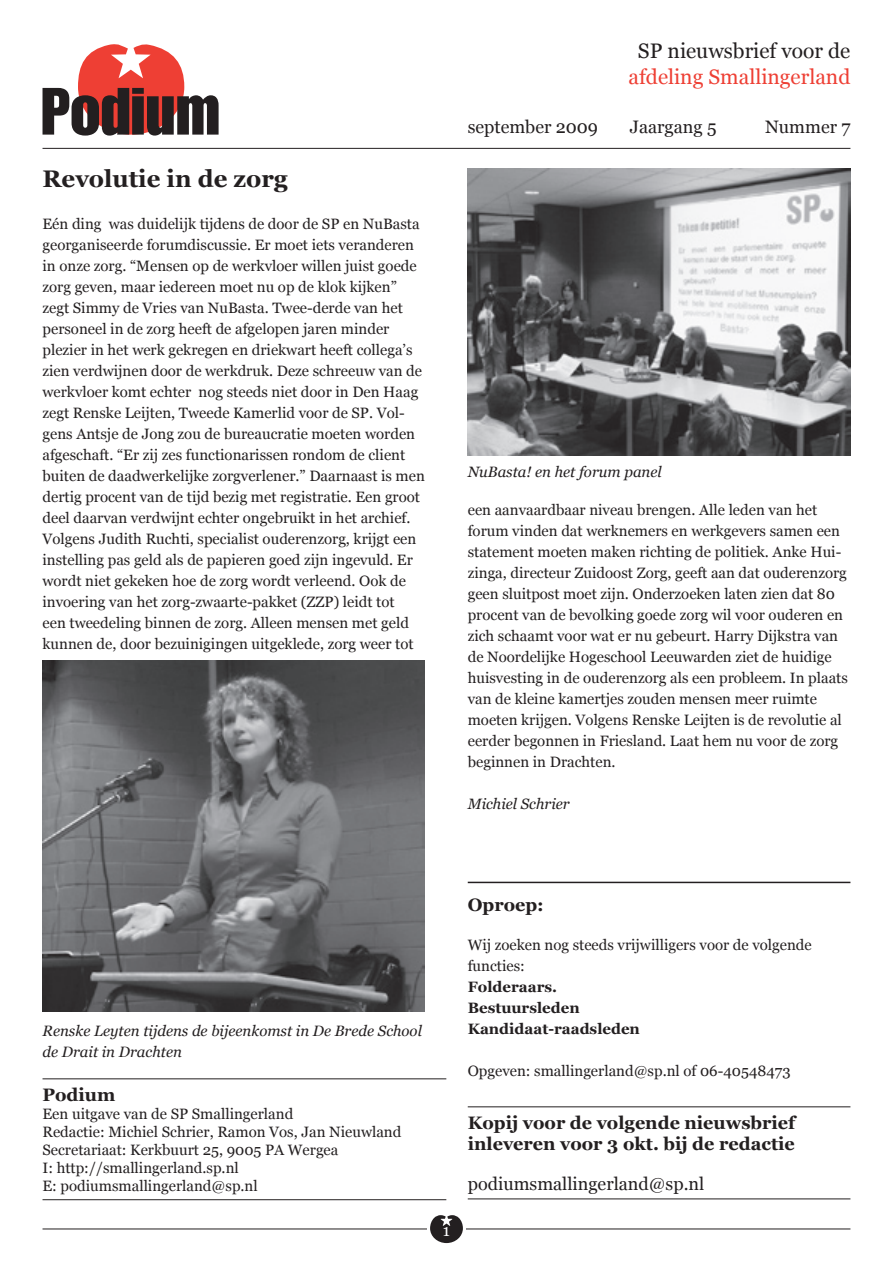
<style>
.page{position:relative;width:893px;height:1263px;background:#fff}
.page>*{position:absolute;margin:0;border:0;box-sizing:border-box;transform-origin:0 0}
.t1{font:700 24px "Georgia";color:#231f20}
.t2{font:21px "Georgia";color:#ee3f34}
.t3{font:21px "Georgia";color:#231f20}
.t4{font:700 18px/21.6px "Georgia";color:#231f20}
.t5{font:18px "Georgia";color:#231f20}
.t6{font:15px/21px "Georgia";color:#231f20}
.t7{font:italic 15px/21px "Georgia";color:#231f20}
.t8{font:700 15px/21px "Georgia";color:#231f20}
</style>
<div class="page">
<hr style="left:43px;top:1228px;width:807px;height:1px;background:#231f20">
<div style="left:427px;top:1214px;width:39px;height:30px;background:#fff"></div>
<svg style="left:43px;top:44px;width:176px;height:92px"></svg>
<hr style="left:43px;top:148px;width:807px;height:1px;background:#231f20">
<hr style="left:43px;top:1078px;width:403px;height:1px;background:#231f20">
<hr style="left:43px;top:1199px;width:403px;height:1px;background:#231f20">
<hr style="left:468px;top:1106px;width:382px;height:1px;background:#231f20">
<hr style="left:468px;top:1198px;width:382px;height:1px;background:#231f20">
<hr style="left:468px;top:882px;width:382px;height:1px;background:#231f20">
<img style="left:468px;top:169px;width:382px;height:287px">
<img style="left:43px;top:660px;width:381px;height:352px">
<svg style="left:430px;top:1215px;width:33px;height:28px"></svg>
<h2 class="t3" style="left:638px;top:39px;width:214px">SP nieuwsbrief voor de</h2>
<h2 class="t2" style="left:628px;top:64px;width:223px">afdeling Smallingerland</h2>
<h1 class="t1" style="left:43px;top:165px;width:247px">Revolutie in de zorg</h1>
<p class="t6" style="left:43px;top:213px;width:384px">Eén ding was duidelijk tijdens de door de SP en NuBasta georganiseerde forumdiscussie. Er moet iets veranderen in onze zorg. “Mensen op de werkvloer willen juist goede zorg geven, maar iedereen moet nu op de klok kijken” zegt Simmy de Vries van NuBasta. Twee-derde van het personeel in de zorg heeft de afgelopen jaren minder plezier in het werk gekregen en driekwart heeft collega’s zien verdwijnen door de werkdruk. Deze schreeuw van de werkvloer komt echter nog steeds niet door in Den Haag zegt Renske Leijten, Tweede Kamerlid voor de SP. Vol&shy;gens Antsje de Jong zou de bureaucratie moeten worden afgeschaft. “Er zij zes functionarissen rondom de client buiten de daadwerkelijke zorgverlener.” Daarnaast is men dertig procent van de tijd bezig met registratie. Een groot deel daarvan verdwijnt echter ongebruikt in het archief.<br>Volgens Judith Ruchti, specialist ouderenzorg, krijgt een instelling pas geld als de papieren goed zijn ingevuld. Er wordt niet gekeken hoe de zorg wordt verleend. Ook de invoering van het zorg-zwaarte-pakket (ZZP) leidt tot<br>een tweedeling binnen de zorg. Alleen mensen met geld kunnen de, door bezuinigingen uitgeklede, zorg weer tot</p>
<p class="t7" style="left:43px;top:1020px;width:381px">Renske Leyten tijdens de bijeenkomst in De Brede School de Drait in Drachten</p>
<p class="t5" style="left:468px;top:116px;width:132px">september 2009</p>
<p class="t5" style="left:630px;top:116px;width:88px">Jaargang 5</p>
<p class="t5" style="left:765px;top:116px;width:87px">Nummer 7</p>
<p class="t7" style="left:468px;top:461px;width:196px">NuBasta! en het forum panel</p>
<p class="t6" style="left:468px;top:499px;width:382px">een aanvaardbaar niveau brengen. Alle leden van het forum vinden dat werknemers en werkgevers samen een statement moeten maken richting de politiek. Anke Hui&shy;zinga, directeur Zuidoost Zorg, geeft aan dat ouderenzorg geen sluitpost moet zijn. Onderzoeken laten zien dat 80 procent van de bevolking goede zorg wil voor ouderen en zich schaamt voor wat er nu gebeurt. Harry Dijkstra van de Noordelijke Hogeschool Leeuwarden ziet de huidige huisvesting in de ouderenzorg als een probleem. In plaats van de kleine kamertjes zouden mensen meer ruimte moeten krijgen. Volgens Renske Leijten is de revolutie al eerder begonnen in Friesland. Laat hem nu voor de zorg beginnen in Drachten.</p>
<p class="t7" style="left:468px;top:793px;width:104px">Michiel Schrier</p>
<p class="t4" style="left:468px;top:894px;width:78px">Oproep:</p>
<p class="t6" style="left:468px;top:934px;width:346px">Wij zoeken nog steeds vrijwilligers voor de volgende functies:</p>
<p class="t8" style="left:468px;top:976px;width:174px">Folderaars.<br>Bestuursleden<br>Kandidaat-raadsleden</p>
<p class="t6" style="left:468px;top:1060px;width:324px">Opgeven: smallingerland@sp.nl of 06-40548473</p>
<p class="t4" style="left:43px;top:1084px;width:74px">Podium</p>
<p class="t6" style="left:43px;top:1104px;width:360px;line-height:18px">Een uitgave van de SP Smallingerland<br>Redactie: Michiel Schrier, Ramon Vos, Jan Nieuwland Secretariaat: Kerkbuurt 25, 9005 PA Wergea<br>I: http://smallingerland.sp.nl<br>E: podiumsmallingerland@sp.nl</p>
<p class="t4" style="left:468px;top:1112px;width:329px">Kopij voor de volgende nieuwsbrief inleveren voor 3 okt. bij de redactie</p>
<p class="t5" style="left:468px;top:1173px;width:238px">podiumsmallingerland@sp.nl</p>
</div>
